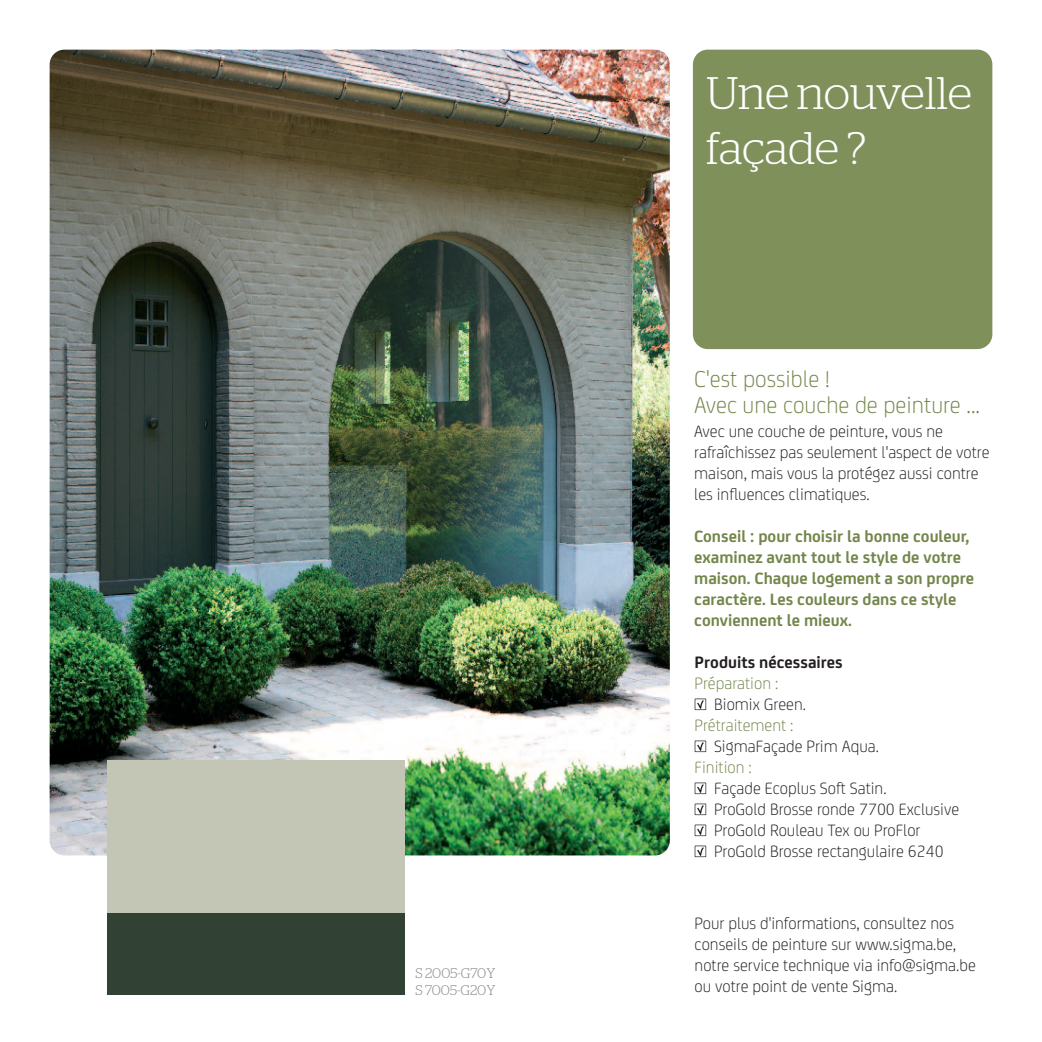
<style>
.page{position:relative;width:1042px;height:1042px;background:#fff}
.page>*{position:absolute;margin:0;border:0;box-sizing:border-box;transform-origin:0 0}
.t1{font:300 45.5px/54.6px "Stag";letter-spacing:-.01em;color:#fff}
.t2{font:300 24.5px/26.2px "FS Joey";color:#73864b}
.t3{font:300 17.5px/21px "FS Joey";color:#231f20}
.t4{font:700 17.5px/21px "FS Joey";color:#73864b}
.t5{font:300 17.5px "FS Joey";color:#73864b}
.t6{font:700 17.5px "FS Joey";color:#231f20}
.t7{font:300 14px/16.8px "Stag";color:rgb(35 31 32/.5)}
</style>
<div class="page">
<div style="left:693px;top:50px;width:299px;height:299px;background:#7f905b;border-radius:15px"></div>
<div style="left:694px;top:698px;width:12px;height:12px;border:1px solid #231f20"></div>
<svg style="left:696px;top:699px;width:9px;height:12px"></svg>
<div style="left:694px;top:740px;width:12px;height:12px;border:1px solid #231f20"></div>
<svg style="left:696px;top:741px;width:9px;height:12px"></svg>
<div style="left:694px;top:782px;width:12px;height:12px;border:1px solid #231f20"></div>
<svg style="left:696px;top:783px;width:9px;height:12px"></svg>
<div style="left:694px;top:803px;width:12px;height:12px;border:1px solid #231f20"></div>
<svg style="left:696px;top:804px;width:9px;height:12px"></svg>
<div style="left:694px;top:824px;width:12px;height:12px;border:1px solid #231f20"></div>
<svg style="left:696px;top:825px;width:9px;height:12px"></svg>
<div style="left:694px;top:845px;width:12px;height:12px;border:1px solid #231f20"></div>
<svg style="left:696px;top:846px;width:9px;height:12px"></svg>
<img style="left:50px;top:50px;width:620px;height:805px;border-radius:15px">
<div style="left:107px;top:760px;width:297px;height:169px;background:#c3c6b4"></div>
<div style="left:107px;top:913px;width:297px;height:82px;background:#314234"></div>
<p class="t7" style="left:416px;top:965px;width:81px">S 2005-G70Y<br>S 7005-G20Y</p>
<h1 class="t1" style="left:706px;top:70px;width:267px">Une nouvelle façade ?</h1>
<h2 class="t2" style="left:694px;top:368px;width:287px">C'est possible !<br>Avec une couche de peinture ...</h2>
<p class="t3" style="left:694px;top:423px;width:297px">Avec une couche de peinture, vous ne rafraîchissez pas seulement l'aspect de votre maison, mais vous la protégez aussi contre les influences climatiques.</p>
<p class="t4" style="left:694px;top:527px;width:281px">Conseil : pour choisir la bonne couleur, examinez avant tout le style de votre maison. Chaque logement a son propre caractère. Les couleurs dans ce style conviennent le mieux.</p>
<p class="t6" style="left:694px;top:656px;width:150px">Produits nécessaires</p>
<p class="t5" style="left:694px;top:678px;width:85px">Préparation :</p>
<p class="t3" style="left:714px;top:695px;width:93px">Biomix Green.</p>
<p class="t5" style="left:694px;top:720px;width:100px">Prétraitement :</p>
<p class="t3" style="left:714px;top:737px;width:166px">SigmaFaçade Prim Aqua.</p>
<p class="t5" style="left:694px;top:762px;width:58px">Finition :</p>
<p class="t3" style="left:714px;top:779px;width:247px">Façade Ecoplus Soft Satin.<br>ProGold Brosse ronde 7700 Exclusive<br>ProGold Rouleau Tex ou ProFlor<br>ProGold Brosse rectangulaire 6240</p>
<p class="t3" style="left:694px;top:914px;width:283px">Pour plus d'informations, consultez nos conseils de peinture sur www.sigma.be, notre service technique via info@sigma.be ou votre point de vente Sigma.</p>
</div>
